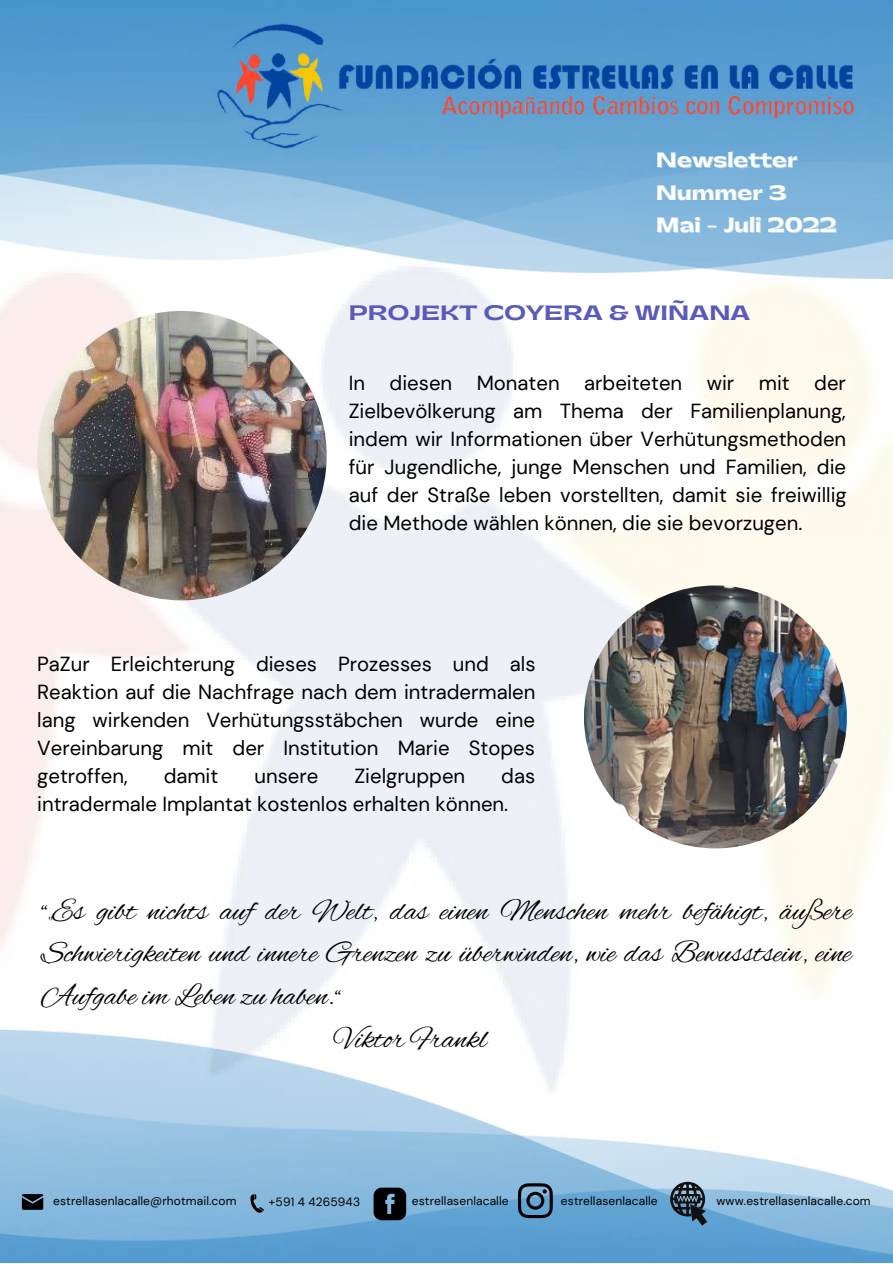
<style>
.page{position:relative;width:893px;height:1264px;background:#fff}
.page>*{position:absolute;margin:0;border:0;box-sizing:border-box;transform-origin:0 0}
.t1{font:30.9px "Alex Brush";color:#000}
.t2{font:20.4px/28px "DM Sans";color:#000;text-align:justify}
.t3{font:800 19.5px/32.5px "Gatwick";letter-spacing:.01em;color:#fff}
.t4{font:800 19.5px "Gatwick";letter-spacing:.01em;color:#595abb}
.t5{font:12px "DM Sans";letter-spacing:.01em;color:#000}
</style>
<div class="page">
<img style="left:0;top:1224px;width:892px;height:38px">
<img style="left:0;top:0;width:892px;height:89px">
<svg style="left:670px;top:1224px;width:37px;height:1px"></svg>
<img style="left:203px;top:11px;width:669px;height:78px">
<img style="left:0;top:89px;width:892px;height:1135px">
<img style="left:37px;top:311px;width:289px;height:289px;border-radius:50%">
<img style="left:584px;top:585px;width:262px;height:263px;border-radius:50%">
<p class="t3" style="left:656px;top:144px;width:182px">Newsletter<br>Nummer 3<br>Mai - Juli 2022</p>
<p class="t4" style="left:349px;top:303px;width:403px">PROJEKT COYERA &amp; WIÑANA</p>
<p class="t2" style="left:349px;top:368px;width:499px">In diesen Monaten arbeiteten wir mit der Zielbevölkerung am Thema der Familienplanung, indem wir Informationen über Verhütungsmethoden für Jugendliche, junge Menschen und Familien, die auf der Straße leben vorstellten, damit sie freiwillig die Methode wählen können, die sie bevorzugen.</p>
<p class="t2" style="left:37px;top:649px;width:500px">PaZur Erleichterung dieses Prozesses und als Reaktion auf die Nachfrage nach dem intradermalen lang wirkenden Verhütungsstäbchen wurde eine Vereinbarung mit der Institution Marie Stopes getroffen,</p>
<p class="t2" style="left:37px;top:762px;width:499px;text-indent:464px">das intradermale Implantat kostenlos erhalten können.</p>
<p class="t2" style="left:164px;top:762px;width:56px">damit</p>
<p class="t2" style="left:254px;top:762px;width:65px">unsere</p>
<p class="t2" style="left:354px;top:762px;width:112px">Zielgruppen</p>
<h1 class="t1" style="left:41px;top:893px;width:812px">“„Es gibt nichts auf der Welt, das einen Menschen mehr befähigt, äußere</h1>
<h1 class="t1" style="left:41px;top:935px;width:811px">Schwierigkeiten und innere Grenzen zu überwinden, wie das Bewusstsein, eine</h1>
<h1 class="t1" style="left:41px;top:978px;width:302px">Aufgabe im Leben zu haben.“</h1>
<h1 class="t1" style="left:334px;top:1021px;width:154px">Viktor Frankl</h1>
<p class="t5" style="left:53px;top:1193px;width:185px">estrellasenlacalle@rhotmail.com</p>
<p class="t5" style="left:268px;top:1194px;width:93px">+591 4 4265943</p>
<p class="t5" style="left:412px;top:1193px;width:98px">estrellasenlacalle</p>
<p class="t5" style="left:561px;top:1193px;width:98px">estrellasenlacalle</p>
<p class="t5" style="left:716px;top:1193px;width:156px">www.estrellasenlacalle.com</p>
</div>
